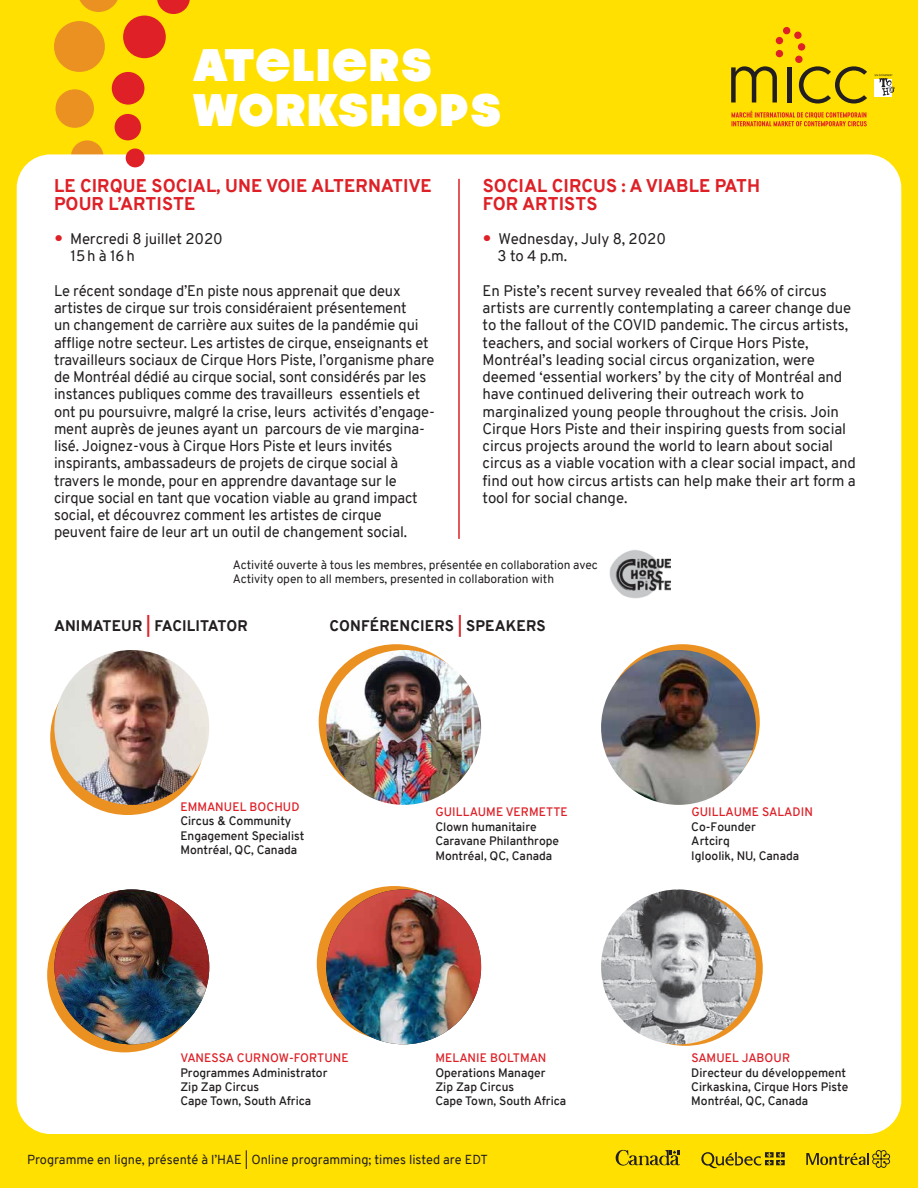
<style>
.page{position:relative;width:918px;height:1188px;background:#ffe000}
.page>*{position:absolute;margin:0;border:0;box-sizing:border-box;transform-origin:0 0}
.t1{font:42px/45px "Meloriac";letter-spacing:.09em;color:#fff}
.t2{font:800 18px/17.2px "Overpass";letter-spacing:.005em;color:#de2027}
.t3{font:15px/17.2px "Overpass";letter-spacing:-.01em;color:#231f20}
.t4{font:800 15px "Overpass";letter-spacing:.01em;color:#231f20}
.t5{font:12.75px "Overpass";color:#231f20}
.t6{font:600 12px/14.4px "Overpass";color:#231f20}
.t7{font:12px/13.5px "Overpass";letter-spacing:-.005em;color:#231f20}
.t8{font:600 12px "Overpass";letter-spacing:.01em;color:#de2027}
.s1{font-size:22.5px;color:#de2027}
.s2{color:#de2027}
</style>
<div class="page">
<svg style="left:79px;top:0;width:39px;height:12px"></svg>
<div style="left:54px;top:21px;width:51px;height:51px;background:#eb9122;border-radius:50%"></div>
<div style="left:55px;top:89px;width:39px;height:39px;background:#eb9122;border-radius:50%"></div>
<div style="left:71px;top:140px;width:33px;height:33px;background:#eb9122;border-radius:50%"></div>
<div style="left:17px;top:154px;width:884px;height:980px;background:#fff;border-radius:34px"></div>
<div style="left:50px;top:660px;width:155px;height:155px;background:#eb9122;border-radius:50%"></div>
<div style="left:47px;top:898px;width:155px;height:154px;background:#eb9122;border-radius:50%"></div>
<div style="left:319px;top:644px;width:155px;height:155px;background:#eb9122;border-radius:50%"></div>
<div style="left:317px;top:886px;width:155px;height:155px;background:#eb9122;border-radius:50%"></div>
<svg style="left:605px;top:644px;width:155px;height:155px"></svg>
<svg style="left:608px;top:891px;width:155px;height:155px"></svg>
<svg style="left:731px;top:66px;width:46px;height:36px"></svg>
<hr style="left:787px;top:67px;width:4px;height:35px;background:#231f20">
<svg style="left:799px;top:66px;width:68px;height:38px"></svg>
<div style="left:776px;top:37px;width:7px;height:7px;background:#de2027;border-radius:50%"></div>
<div style="left:776px;top:50px;width:7px;height:7px;background:#de2027;border-radius:50%"></div>
<div style="left:798px;top:43px;width:7px;height:8px;background:#de2027;border-radius:50%"></div>
<div style="left:794px;top:32px;width:8px;height:7px;background:#de2027;border-radius:50%"></div>
<div style="left:783px;top:27px;width:7px;height:7px;background:#de2027;border-radius:50%"></div>
<div style="left:795px;top:56px;width:8px;height:7px;background:#de2027;border-radius:50%"></div>
<svg style="left:875px;top:74px;width:20px;height:22px"></svg>
<svg style="left:732px;top:110px;width:135px;height:16px"></svg>
<img style="left:54px;top:650px;width:155px;height:155px;border-radius:77px">
<img style="left:54px;top:889px;width:155px;height:155px;border-radius:77px">
<img style="left:326px;top:650px;width:155px;height:155px;border-radius:77px">
<img style="left:326px;top:889px;width:155px;height:155px;border-radius:77px">
<img style="left:601px;top:650px;width:155px;height:155px;border-radius:77px">
<img style="left:601px;top:889px;width:155px;height:155px;border-radius:77px">
<svg style="left:157px;top:0;width:33px;height:14px"></svg>
<div style="left:123px;top:16px;width:43px;height:42px;background:#df2027;border-radius:50%"></div>
<div style="left:112px;top:72px;width:32px;height:33px;background:#df2027;border-radius:50%"></div>
<div style="left:115px;top:114px;width:26px;height:26px;background:#df2027;border-radius:50%"></div>
<div style="left:126px;top:148px;width:19px;height:19px;background:#df2027;border-radius:50%"></div>
<hr style="left:458px;top:179px;width:2px;height:360px;background:#df2027">
<img style="left:610px;top:550px;width:61px;height:49px">
<svg style="left:616px;top:1149px;width:64px;height:17px"></svg>
<svg style="left:701px;top:1152px;width:84px;height:16px"></svg>
<svg style="left:806px;top:1150px;width:84px;height:18px"></svg>
<h1 class="t1" style="left:193px;top:41px;width:308px">ATELIERS<br>WORKSHOPS</h1>
<p class="t2" style="left:54px;top:178px;width:379px">LE CIRQUE SOCIAL, UNE VOIE ALTERNATIVE<br>POUR L’ARTISTE</p>
<p class="t3" style="left:70px;top:230px;width:154px;text-indent:-16px"><span class="s1">•</span> Mercredi 8 juillet 2020<br>15h à 16h</p>
<p class="t3" style="left:54px;top:282px;width:382px">Le récent sondage d’En piste nous apprenait que deux artistes de cirque sur trois considéraient présentement<br>un changement de carrière aux suites de la pandémie qui afflige notre secteur. Les artistes de cirque, enseignants et travailleurs sociaux de Cirque Hors Piste, l’organisme phare de Montréal dédié au cirque social, sont considérés par les instances publiques comme des travailleurs essentiels et ont pu poursuivre, malgré la crise, leurs activités d’engage&shy;ment auprès de jeunes ayant un parcours de vie margina&shy;lisé. Joignez-vous à Cirque Hors Piste et leurs invités inspirants, ambassadeurs de projets de cirque social à travers le monde, pour en apprendre davantage sur le cirque social en tant que vocation viable au grand impact social, et découvrez comment les artistes de cirque peuvent faire de leur art un outil de changement social.</p>
<p class="t2" style="left:483px;top:178px;width:279px">SOCIAL CIRCUS : A VIABLE PATH<br>FOR ARTISTS</p>
<p class="t3" style="left:498px;top:230px;width:170px;text-indent:-15px"><span class="s1">•</span> Wednesday, July 8, 2020<br>3 to 4 p.m.</p>
<p class="t3" style="left:483px;top:282px;width:375px">En Piste’s recent survey revealed that 66% of circus artists are currently contemplating a career change due to the fallout of the COVID pandemic. The circus artists, teachers, and social workers of Cirque Hors Piste, Montréal’s leading social circus organization, were deemed ‘essential workers’ by the city of Montréal and have continued delivering their outreach work to marginalized young people throughout the crisis. Join Cirque Hors Piste and their inspiring guests from social circus projects around the world to learn about social circus as a viable vocation with a clear social impact, and find out how circus artists can help make their art form a tool for social change.</p>
<p class="t7" style="left:233px;top:559px;width:366px">Activité ouverte à tous les membres, présentée en collaboration avec<br>Activity open to all members, presented in collaboration with</p>
<p class="t4" style="left:54px;top:615px;width:195px">ANIMATEUR <span class="s2">|</span> FACILITATOR</p>
<p class="t4" style="left:330px;top:615px;width:218px">CONFÉRENCIERS <span class="s2">|</span> SPEAKERS</p>
<p class="t8" style="left:180px;top:798px;width:121px">EMMANUEL BOCHUD</p>
<p class="t6" style="left:180px;top:814px;width:126px">Circus &amp; Community<br>Engagement Specialist<br>Montréal, QC, Canada</p>
<p class="t8" style="left:180px;top:1050px;width:170px">VANESSA CURNOW-FORTUNE</p>
<p class="t6" style="left:180px;top:1065px;width:149px">Programmes Administrator<br>Zip Zap Circus<br>Cape Town, South Africa</p>
<p class="t8" style="left:435px;top:804px;width:134px">GUILLAUME VERMETTE</p>
<p class="t6" style="left:435px;top:820px;width:125px">Clown humanitaire<br>Caravane Philanthrope<br>Montréal, QC, Canada</p>
<p class="t8" style="left:435px;top:1050px;width:113px">MELANIE BOLTMAN</p>
<p class="t6" style="left:435px;top:1065px;width:132px">Operations Manager<br>Zip Zap Circus<br>Cape Town, South Africa</p>
<p class="t5" style="left:27px;top:1151px;width:462px">Programme en ligne, présenté à l’HAE | Online programming; times listed are EDT</p>
<p class="t8" style="left:691px;top:804px;width:123px">GUILLAUME SALADIN</p>
<p class="t6" style="left:691px;top:820px;width:109px">Co-Founder<br>Artcirq<br>Igloolik, NU, Canada</p>
<p class="t8" style="left:691px;top:1050px;width:100px">SAMUEL JABOUR</p>
<p class="t6" style="left:691px;top:1065px;width:158px">Directeur du développement<br>Cirkaskina, Cirque Hors Piste<br>Montréal, QC, Canada</p>
</div>
